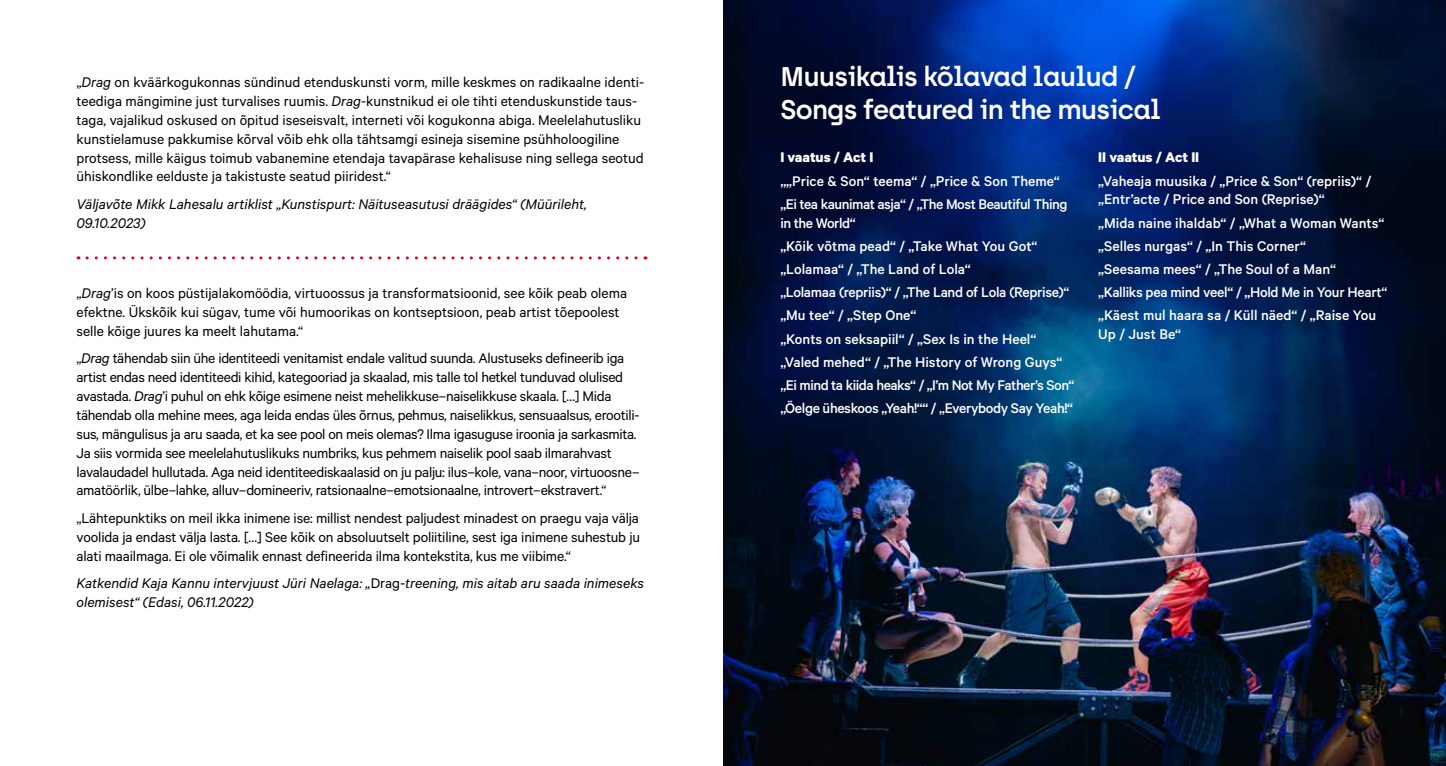
<style>
.page{position:relative;width:1446px;height:766px;background:#fff}
.page>*{position:absolute;margin:0;border:0;box-sizing:border-box;transform-origin:0 0}
.t1{font:600 27px/32.4px "Vanemuine";letter-spacing:-.03em;color:#fff}
.t2{font:15.75px/18.9px "Calibre";letter-spacing:-.015em;color:#000}
.t3{font:500 15.75px/23.1px "Calibre";letter-spacing:-.02em;color:#fff}
.t4{font:500 15.75px/23.1px "Calibre";color:#fff}
.t5{font:italic 15.75px/18.9px "Calibre";color:#000}
.t6{font:500 15.75px/23.1px "Calibre";letter-spacing:-.03em;color:#fff}
.t7{font:700 15.75px "Calibre";color:#fff}
.s1{font-style:italic}
.s2{font-style:normal}
</style>
<div class="page">
<img style="left:723px;top:0;width:723px;height:765px">
<svg style="left:87px;top:256px;width:559px;height:3px"></svg>
<p class="t2" style="left:77px;top:72px;width:569px">„<span class="s1">Drag</span> on kväärkogukonnas sündinud etenduskunsti vorm, mille keskmes on radikaalne identi&shy;teediga mängimine just turvalises ruumis. <span class="s1">Drag</span>-kunstnikud ei ole tihti etenduskunstide taus&shy;taga, vajalikud oskused on õpitud iseseisvalt, interneti või kogukonna abiga. Meelelahutusliku kunstielamuse pakkumise kõrval võib ehk olla tähtsamgi esineja sisemine psühholoogiline protsess, mille käigus toimub vabanemine etendaja tavapärase kehalisuse ning sellega seotud ühiskondlike eelduste ja takistuste seatud piiridest.“</p>
<p class="t5" style="left:77px;top:194px;width:512px">Väljavõte Mikk Lahesalu artiklist „Kunstispurt: Näituseasutusi dräägides“ (Müürileht,<br>09.10.2023)</p>
<p class="t2" style="left:77px;top:283px;width:552px">„<span class="s1">Drag</span>’is on koos püstijalakomöödia, virtuoossus ja transformatsioonid, see kõik peab olema efektne. Ükskõik kui sügav, tume või humoorikas on kontseptsioon, peab artist tõepoolest selle kõige juures ka meelt lahutama.“</p>
<p class="t2" style="left:77px;top:348px;width:564px">„<span class="s1">Drag</span> tähendab siin ühe identiteedi venitamist endale valitud suunda. Alustuseks defineerib iga artist endas need identiteedi kihid, kategooriad ja skaalad, mis talle tol hetkel tunduvad olulised avastada. <span class="s1">Drag</span>’i puhul on ehk kõige esimene neist mehelikkuse–naiselikkuse skaala. […] Mida tähendab olla mehine mees, aga leida endas üles õrnus, pehmus, naiselikkus, sensuaalsus, erootili&shy;sus, mängulisus ja aru saada, et ka see pool on meis olemas? Ilma igasuguse iroonia ja sarkasmita.<br>Ja siis vormida see meelelahutuslikuks numbriks, kus pehmem naiselik pool saab ilmarahvast lavalaudadel hullutada. Aga neid identiteediskaalasid on ju palju: ilus–kole, vana–noor, virtuoosne– amatöörlik, ülbe–lahke, alluv–domineeriv, ratsionaalne–emotsionaalne, introvert–ekstravert.“</p>
<p class="t2" style="left:77px;top:508px;width:565px;text-align:justify">„Lähtepunktiks on meil ikka inimene ise: millist nendest paljudest minadest on praegu vaja välja voolida ja endast välja lasta. […] See kõik on absoluutselt poliitiline, sest iga inimene suhestub ju alati maailmaga. Ei ole võimalik ennast defineerida ilma kontekstita, kus me viibime.“</p>
<p class="t5" style="left:77px;top:573px;width:569px">Katkendid Kaja Kannu intervjuust Jüri Naelaga: „<span class="s2">Drag</span>-treening, mis aitab aru saada inimeseks olemisest“ (Edasi, 06.11.2022)</p>
<h1 class="t1" style="left:780px;top:60px;width:382px">Muusikalis kõlavad laulud /<br>Songs featured in the musical</h1>
<p class="t7" style="left:780px;top:148px;width:95px">I vaatus / Act I</p>
<p class="t6" style="left:780px;top:169px;width:289px">„„Price &amp; Son“ teema“ / „Price &amp; Son Theme“ „Ei tea kaunimat asja“ / „The Most Beautiful Thing</p>
<p class="t3" style="left:780px;top:211px;width:296px">in the World“<br>„Kõik võtma pead“ / „Take What You Got“ „Lolamaa“ / „The Land of Lola“<br>„Lolamaa (repriis)“ / „The Land of Lola (Reprise)“ „Mu tee“ / „Step One“<br>„Konts on seksapiil“ / „Sex Is in the Heel“ „Valed mehed“ / „The History of Wrong Guys“ „Ei mind ta kiida heaks“ / „I’m Not My Father’s Son“ „Öelge üheskoos „Yeah!““ / „Everybody Say Yeah!“</p>
<p class="t7" style="left:1098px;top:148px;width:102px">II vaatus / Act II</p>
<p class="t4" style="left:1098px;top:171px;width:274px;line-height:18.9px">„Vaheaja muusika / „Price &amp; Son“ (repriis)“ / „Entr’acte / Price and Son (Reprise)“</p>
<p class="t4" style="left:1098px;top:211px;width:290px">„Mida naine ihaldab“ / „What a Woman Wants“ „Selles nurgas“ / „In This Corner“<br>„Seesama mees“ / „The Soul of a Man“<br>„Kalliks pea mind veel“ / „Hold Me in Your Heart“ „Käest mul haara sa / Küll näed“ / „Raise You</p>
<p class="t4" style="left:1098px;top:322px;width:84px">Up / Just Be“</p>
</div>
